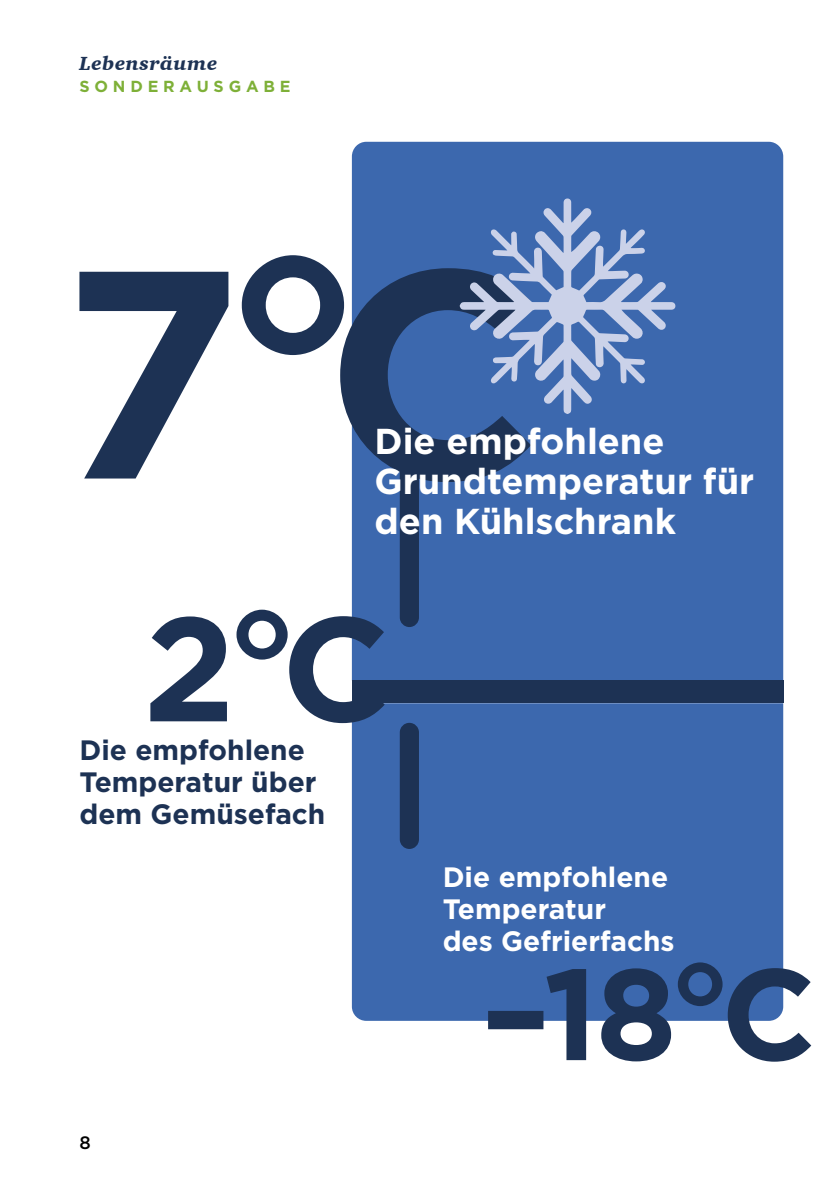
<style>
.page{position:relative;width:840px;height:1191px;background:#fff}
.page>*{position:absolute;margin:0;border:0;box-sizing:border-box;transform-origin:0 0}
.t1{font:700 36px/40px "Gotham";color:#fff}
.t2{font:700 28px/32px "Gotham";color:#1d3254}
.t3{font:700 28px/32px "Gotham";color:#fff}
.t4{font:italic 900 19.6px "Charter";letter-spacing:.03em;color:#1d3254}
.t5{font:500 18px "Gotham";color:#000}
.t6{font:700 16px "Gotham";letter-spacing:.3em;color:#7eb038}
</style>
<div class="page">
<div style="left:351px;top:142px;width:431px;height:538px;background:#3c68ae"></div>
<div style="left:351px;top:703px;width:431px;height:317px;background:#3c68ae"></div>
<div style="left:399px;top:723px;width:19px;height:126px;background:#1d3254;border-radius:10px"></div>
<div style="left:399px;top:453px;width:19px;height:174px;background:#1d3254;border-radius:10px"></div>
<div style="left:351px;top:680px;width:431px;height:23px;background:#1d3254"></div>
<svg style="left:488px;top:962px;width:322px;height:99px"></svg>
<svg style="left:150px;top:616px;width:77px;height:105px"></svg>
<svg style="left:236px;top:609px;width:148px;height:114px"></svg>
<svg style="left:79px;top:272px;width:149px;height:206px"></svg>
<svg style="left:242px;top:255px;width:98px;height:100px"></svg>
<svg style="left:340px;top:268px;width:191px;height:214px;background:#375583"></svg>
<svg style="left:459px;top:198px;width:216px;height:216px;background:#6585bc"></svg>
<p class="t4" style="left:79px;top:51px;width:139px">Lebensräume</p>
<p class="t6" style="left:79px;top:76px;width:212px">SONDERAUSGABE</p>
<p class="t1" style="left:374px;top:421px;width:381px">Die empfohlene<br>Grundtemperatur für den Kühlschrank</p>
<p class="t2" style="left:79px;top:733px;width:247px">Die empfohlene<br>Temperatur über dem Gemüsefach</p>
<p class="t5" style="left:79px;top:1130px;width:13px">8</p>
<p class="t3" style="left:442px;top:861px;width:233px">Die empfohlene<br>Temperatur<br>des Gefrierfachs</p>
</div>
